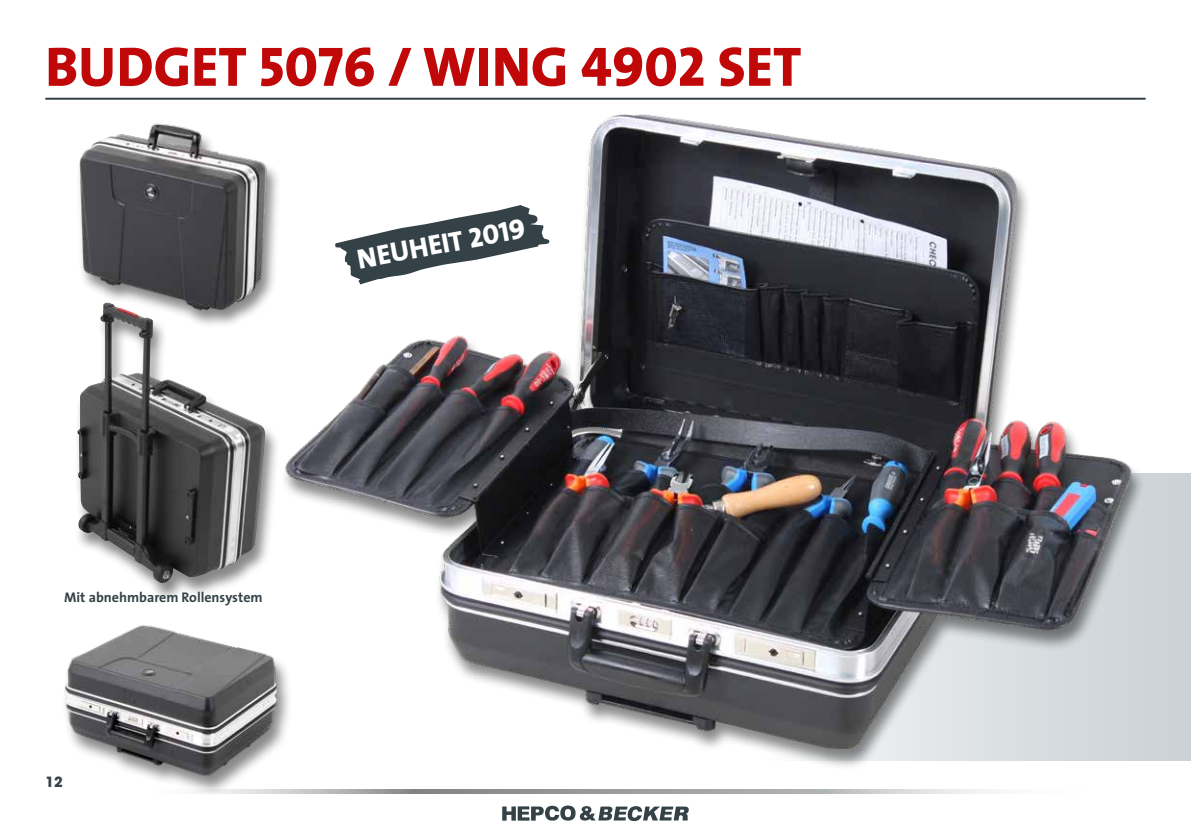
<style>
.page{position:relative;width:1191px;height:840px;background:#fff}
.page>*{position:absolute;margin:0;border:0;box-sizing:border-box;transform-origin:0 0}
.t1{font:56px "The Sans Extra Bold Caps";color:#c00808}
.t2{font:28px "The Sans Extra Bold Caps";color:#fff}
.t3{font:700 14px "The Sans";color:#344247}
.t4{font:700 14px "Avant Garde";color:#344247}
</style>
<div class="page">
<div style="left:704px;top:472px;width:487px;height:288px;background:#cdd4d7"></div>
<div style="left:280px;top:115px;width:866px;height:655px;background:#000;opacity:.47"></div>
<img style="left:285px;top:114px;width:854px;height:634px">
<div style="left:61px;top:626px;width:232px;height:169px;background:#000;opacity:.47"></div>
<img style="left:63px;top:621px;width:222px;height:162px">
<img style="left:79px;top:120px;width:206px;height:209px">
<div style="left:73px;top:303px;width:207px;height:299px;background:#000;opacity:.47"></div>
<img style="left:77px;top:302px;width:188px;height:280px">
<svg style="left:128px;top:789px;width:865px;height:4px;background:#b8babb"></svg>
<svg style="left:502px;top:805px;width:187px;height:15px"></svg>
<hr style="left:45px;top:98px;width:1100px;height:2px;background:#344247">
<svg style="left:334px;top:205px;width:216px;height:79px"></svg>
<h1 class="t1" style="left:45px;top:20px;width:757px">BUDGET 5076 / WING 4902 SET</h1>
<h2 class="t2" style="left:353px;top:235px;width:172px;rotate:-10deg">NEUHEIT 2019</h2>
<p class="t3" style="left:64px;top:585px;width:200px">Mit abnehmbarem Rollensystem</p>
<p class="t4" style="left:45px;top:772px;width:19px">12</p>
</div>
